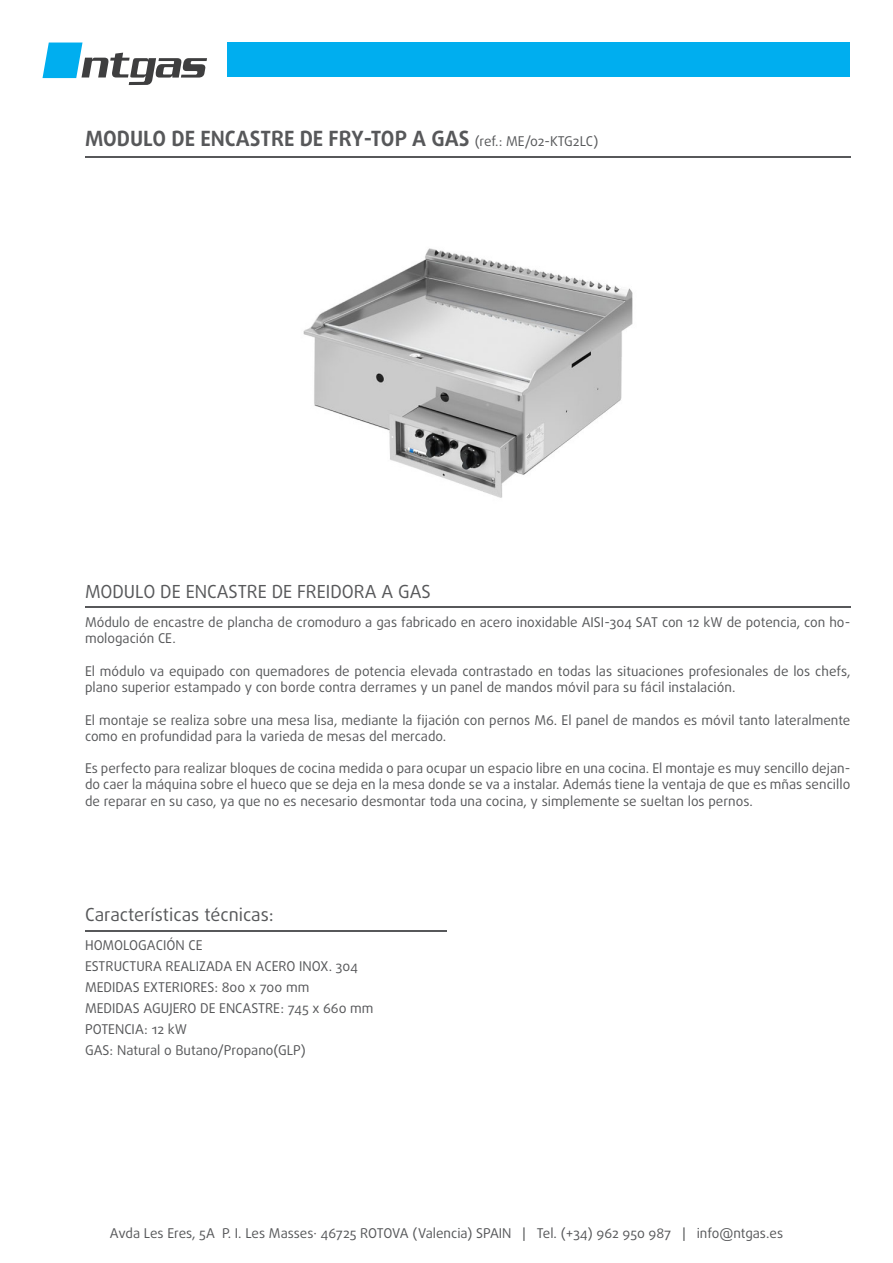
<style>
.page{position:relative;width:893px;height:1263px;background:#fff}
.page>*{position:absolute;margin:0;border:0;box-sizing:border-box;transform-origin:0 0}
.t1{font:700 21px "Daxline Pro";color:#57585a}
.t2{font:18px "Daxline Pro";color:#57585a}
.t3{font:13.5px/16.2px "Daxline Pro";color:#57585a}
.s1{font-weight:400;font-size:13.5px}
</style>
<div class="page">
<div style="left:227px;top:43px;width:623px;height:34px;background:#00aeef"></div>
<svg style="left:43px;top:43px;width:164px;height:42px"></svg>
<hr style="left:85px;top:157px;width:765px;height:1px;background:#57585a">
<hr style="left:85px;top:606px;width:765px;height:1px;background:#57585a">
<hr style="left:85px;top:930px;width:361px;height:1px;background:#57585a">
<img style="left:303px;top:248px;width:330px;height:250px">
<p class="t1" style="left:85px;top:124px;width:515px">MODULO DE ENCASTRE DE FRY-TOP A GAS <span class="s1">(ref.: ME/02-KTG2LC)</span></p>
<p class="t2" style="left:85px;top:579px;width:347px">MODULO DE ENCASTRE DE FREIDORA A GAS</p>
<p class="t3" style="left:85px;top:614px;width:767px">Módulo de encastre de plancha de cromoduro a gas fabricado en acero inoxidable AISI-304 SAT con 12 kW de potencia, con ho&shy;mologación CE.</p>
<p class="t3" style="left:85px;top:663px;width:767px">El módulo va equipado con quemadores de potencia elevada contrastado en todas las situaciones profesionales de los chefs, plano superior estampado y con borde contra derrames y un panel de mandos móvil para su fácil instalación.</p>
<p class="t3" style="left:85px;top:712px;width:767px">El montaje se realiza sobre una mesa lisa, mediante la fijación con pernos M6. El panel de mandos es móvil tanto lateralmente como en profundidad para la varieda de mesas del mercado.</p>
<p class="t3" style="left:85px;top:760px;width:767px;text-align:justify">Es perfecto para realizar bloques de cocina medida o para ocupar un espacio libre en una cocina. El montaje es muy sencillo dejan&shy;do caer la máquina sobre el hueco que se deja en la mesa donde se va a instalar. Además tiene la ventaja de que es mñas sencillo de reparar en su caso, ya que no es necesario desmontar toda una cocina, y simplemente se sueltan los pernos.</p>
<p class="t2" style="left:85px;top:902px;width:190px">Características técnicas:</p>
<p class="t3" style="left:85px;top:938px;width:119px">HOMOLOGACIÓN CE</p>
<p class="t3" style="left:85px;top:959px;width:274px">ESTRUCTURA REALIZADA EN ACERO INOX. 304</p>
<p class="t3" style="left:85px;top:980px;width:226px">MEDIDAS EXTERIORES: 800 x 700 mm</p>
<p class="t3" style="left:85px;top:1001px;width:290px">MEDIDAS AGUJERO DE ENCASTRE: 745 x 660 mm</p>
<p class="t3" style="left:85px;top:1022px;width:103px">POTENCIA: 12 kW</p>
<p class="t3" style="left:85px;top:1043px;width:222px">GAS: Natural o Butano/Propano(GLP)</p>
<p class="t3" style="left:110px;top:1225px;width:675px">Avda Les Eres, 5A P. I. Les Masses· 46725 ROTOVA (Valencia) SPAIN | Tel. (+34) 962 950 987 | info@ntgas.es</p>
</div>
